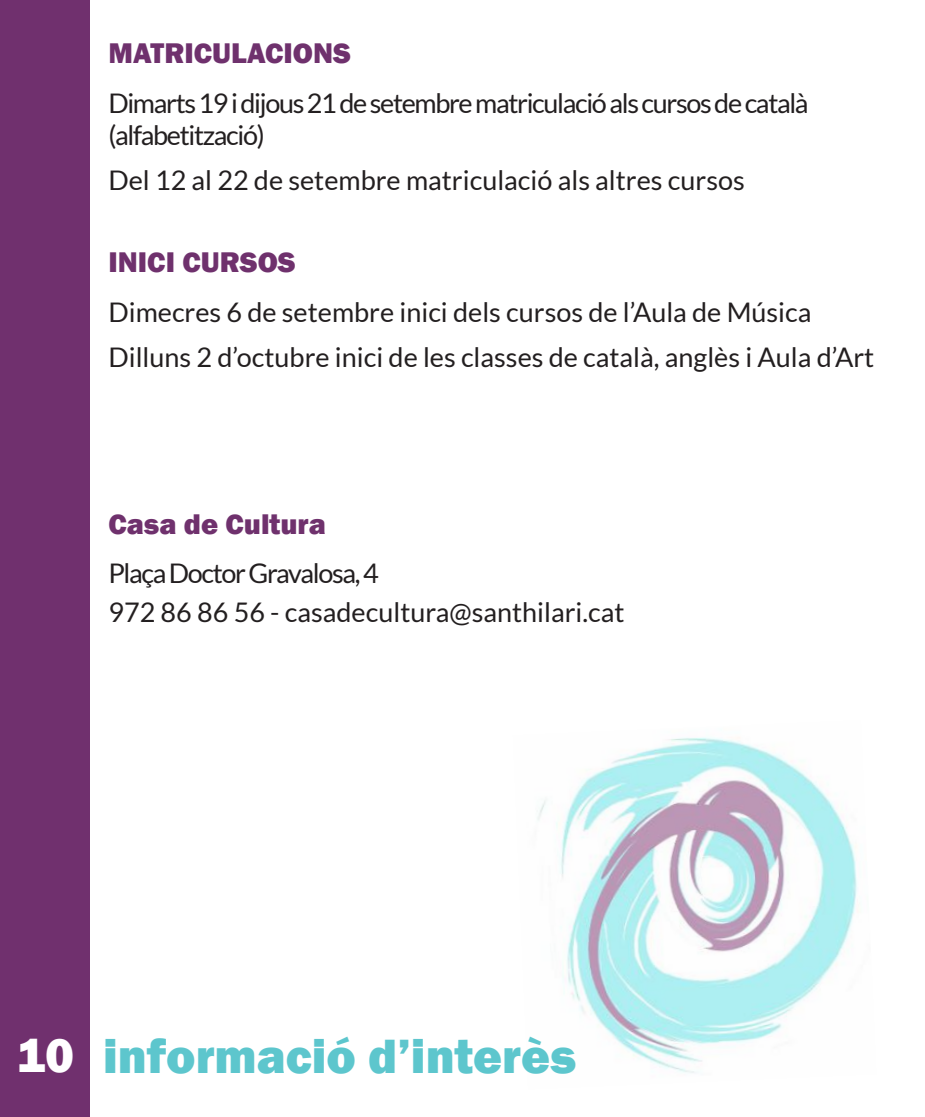
<style>
.page{position:relative;width:925px;height:1117px;background:#fff}
.page>*{position:absolute;margin:0;border:0;box-sizing:border-box;transform-origin:0 0}
.t1{font:800 49.5px "Franklin Gothic";color:#5dc6cd}
.t2{font:800 29.25px "Franklin Gothic";color:#6f316d}
.t3{font:27px/45.2px "Lato";color:#231f20}
.t4{font:27px/32.4px "Lato";letter-spacing:-.05em;color:#231f20}
.s1{color:#fff}
</style>
<div class="page">
<img style="left:537px;top:737px;width:321px;height:336px">
<div style="left:0;top:0;width:89px;height:1116px;background:#70306e"></div>
<p class="t2" style="left:108px;top:34px;width:244px">MATRICULACIONS</p>
<p class="t4" style="left:108px;top:86px;width:702px">Dimarts 19 i dijous 21 de setembre matriculació als cursos de català (alfabetització)</p>
<p class="t3" style="left:108px;top:157px;width:638px">Del 12 al 22 de setembre matriculació als altres cursos</p>
<p class="t2" style="left:108px;top:243px;width:189px">INICI CURSOS</p>
<p class="t3" style="left:108px;top:289px;width:767px">Dimecres 6 de setembre inici dels cursos de l’Aula de Música<br>Dilluns 2 d’octubre inici de les classes de català, anglès i Aula d’Art</p>
<p class="t2" style="left:108px;top:505px;width:219px">Casa de Cultura</p>
<p class="t3" style="left:108px;top:554px;width:518px;line-height:38.7px">Plaça Doctor Gravalosa, 4<br>972 86 86 56 - casadecultura@santhilari.cat</p>
<h1 class="t1" style="left:17px;top:1023px;width:561px"><span class="s1">10</span> informació d’interès</h1>
</div>
